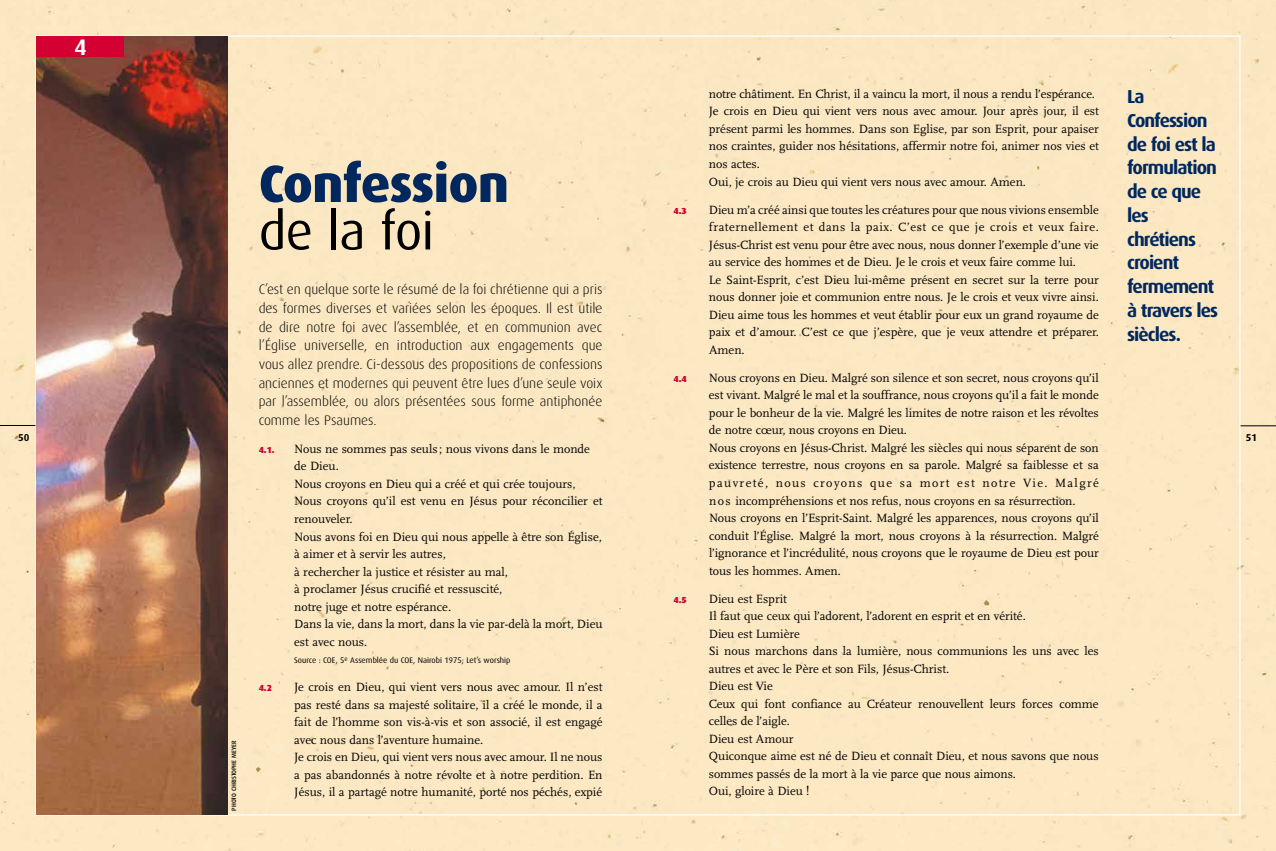
<style>
.page{position:relative;width:1276px;height:851px;background:#fff}
.page>*{position:absolute;margin:0;border:0;box-sizing:border-box;transform-origin:0 0}
.t1{font:800 52.5px "Dax";letter-spacing:-.015em;color:#00285f}
.t2{font:52.5px "Dax";letter-spacing:-.015em;color:#000}
.t3{font:700 22.5px "Dax";color:#fff}
.t4{font:700 18.75px/23.8px "Dax";letter-spacing:-.05em;color:#00285f}
.t5{font:300 13.75px/18.6px "Dax";color:#000;text-align:justify}
.t6{font:12.5px/17.5px "Scala";letter-spacing:-.005em;color:#000}
.t7{font:700 10px "Dax";color:#000}
.t8{font:900 8.75px "Dax";color:#d40032}
.t9{font:8.12px "Dax";color:#000}
.t10{font:500 6.25px "Dax";color:#000}
</style>
<div class="page">
<div style="left:0;top:0;width:1276px;height:850px;background:#fce8c3"></div>
<hr style="left:1240px;top:425px;width:36px;height:1px;background:#000">
<hr style="left:0;top:425px;width:35px;height:1px;background:#000">
<img style="left:37px;top:37px;width:191px;height:777px">
<div style="left:37px;top:37px;width:87px;height:20px;background:#d40032"></div>
<h2 class="t3" style="left:74px;top:35px;width:14px">4</h2>
<p class="t7" style="left:18px;top:431px;width:13px">50</p>
<p class="t10" style="left:231px;top:810px;width:71px;rotate:-90deg">PHOTO CHRISTOPHE MEYER</p>
<h1 class="t1" style="left:259px;top:154px;width:252px">Confession</h1>
<h1 class="t2" style="left:259px;top:202px;width:177px">de la foi</h1>
<p class="t5" style="left:259px;top:280px;width:345px">C’est en quelque sorte le résumé de la foi chrétienne qui a pris des formes diverses et variées selon les époques. Il est utile de dire notre foi avec l’assemblée, et en communion avec l’Église universelle, en introduction aux engagements que vous allez prendre. Ci-dessous des propositions de confessions anciennes et modernes qui peuvent être lues d’une seule voix par l’assemblée, ou alors présentées sous forme antiphonée comme les Psaumes.</p>
<p class="t8" style="left:259px;top:445px;width:17px">4.1.</p>
<p class="t6" style="left:294px;top:440px;width:310px">Nous ne sommes pas seuls; nous vivons dans le monde de Dieu.<br>Nous croyons en Dieu qui a créé et qui crée toujours, Nous croyons qu’il est venu en Jésus pour réconcilier et renouveler.<br>Nous avons foi en Dieu qui nous appelle à être son Église, à aimer et à servir les autres,<br>à rechercher la justice et résister au mal,<br>à proclamer Jésus crucifié et ressuscité,<br>notre juge et notre espérance.<br>Dans la vie, dans la mort, dans la vie par-delà la mort, Dieu est avec nous.</p>
<p class="t9" style="left:294px;top:655px;width:218px">Source : COE, 5<sup>e</sup> Assemblée du COE, Nairobi 1975; Let’s worship</p>
<p class="t8" style="left:259px;top:683px;width:15px">4.2</p>
<p class="t6" style="left:294px;top:678px;width:310px">Je crois en Dieu, qui vient vers nous avec amour. Il n’est pas resté dans sa majesté solitaire, il a créé le monde, il a fait de l’homme son vis-à-vis et son associé, il est engagé avec nous dans l’aventure humaine.<br>Je crois en Dieu, qui vient vers nous avec amour. Il ne nous a pas abandonnés à notre révolte et à notre perdition. En Jésus, il a partagé notre humanité, porté nos péchés, expié</p>
<p class="t6" style="left:709px;top:85px;width:391px">notre châtiment. En Christ, il a vaincu la mort, il nous a rendu l’espérance.<br>Je crois en Dieu qui vient vers nous avec amour. Jour après jour, il est présent parmi les hommes. Dans son Eglise, par son Esprit, pour apaiser nos craintes, guider nos hésitations, affermir notre foi, animer nos vies et nos actes.<br>Oui, je crois au Dieu qui vient vers nous avec amour. Amen.</p>
<p class="t8" style="left:673px;top:205px;width:15px">4.3</p>
<p class="t6" style="left:709px;top:201px;width:391px">Dieu m’a créé ainsi que toutes les créatures pour que nous vivions ensemble fraternellement et dans la paix. C’est ce que je crois et veux faire.<br>Jésus-Christ est venu pour être avec nous, nous donner l’exemple d’une vie au service des hommes et de Dieu. Je le crois et veux faire comme lui.<br>Le Saint-Esprit, c’est Dieu lui-même présent en secret sur la terre pour nous donner joie et communion entre nous. Je le crois et veux vivre ainsi.<br>Dieu aime tous les hommes et veut établir pour eux un grand royaume de paix et d’amour. C’est ce que j’espère, que je veux attendre et préparer.<br>Amen.</p>
<p class="t8" style="left:673px;top:374px;width:15px">4.4</p>
<p class="t6" style="left:709px;top:369px;width:391px">Nous croyons en Dieu. Malgré son silence et son secret, nous croyons qu’il est vivant. Malgré le mal et la souffrance, nous croyons qu’il a fait le monde pour le bonheur de la vie. Malgré les limites de notre raison et les révoltes de notre cœur, nous croyons en Dieu.<br>Nous croyons en Jésus-Christ. Malgré les siècles qui nous séparent de son existence terrestre, nous croyons en sa parole. Malgré sa faiblesse et sa pauvreté, nous croyons que sa mort est notre Vie. Malgré n o s incompréhensions et nos refus, nous croyons en sa résurrection.<br>Nous croyons en l’Esprit-Saint. Malgré les apparences, nous croyons qu’il conduit l’Église. Malgré la mort, nous croyons à la résurrection. Malgré l’ignorance et l’incrédulité, nous croyons que le royaume de Dieu est pour tous les hommes. Amen.</p>
<p class="t8" style="left:673px;top:594px;width:15px">4.5</p>
<p class="t6" style="left:709px;top:590px;width:391px">Dieu est Esprit<br>Il faut que ceux qui l’adorent, l’adorent en esprit et en vérité.<br>Dieu est Lumière<br>Si nous marchons dans la lumière, nous communions les uns avec les autres et avec le Père et son Fils, Jésus-Christ.<br>Dieu est Vie<br>Ceux qui font confiance au Créateur renouvellent leurs forces comme celles de l’aigle.<br>Dieu est Amour<br>Quiconque aime est né de Dieu et connaît Dieu, et nous savons que nous sommes passés de la mort à la vie parce que nous aimons.<br>Oui, gloire à Dieu !</p>
<h3 class="t4" style="left:1127px;top:85px;width:93px">La<br>Confession de foi est la formulation de ce que les chrétiens croient fermement à travers les siècles.</h3>
<p class="t7" style="left:1245px;top:431px;width:13px">51</p>
</div>
